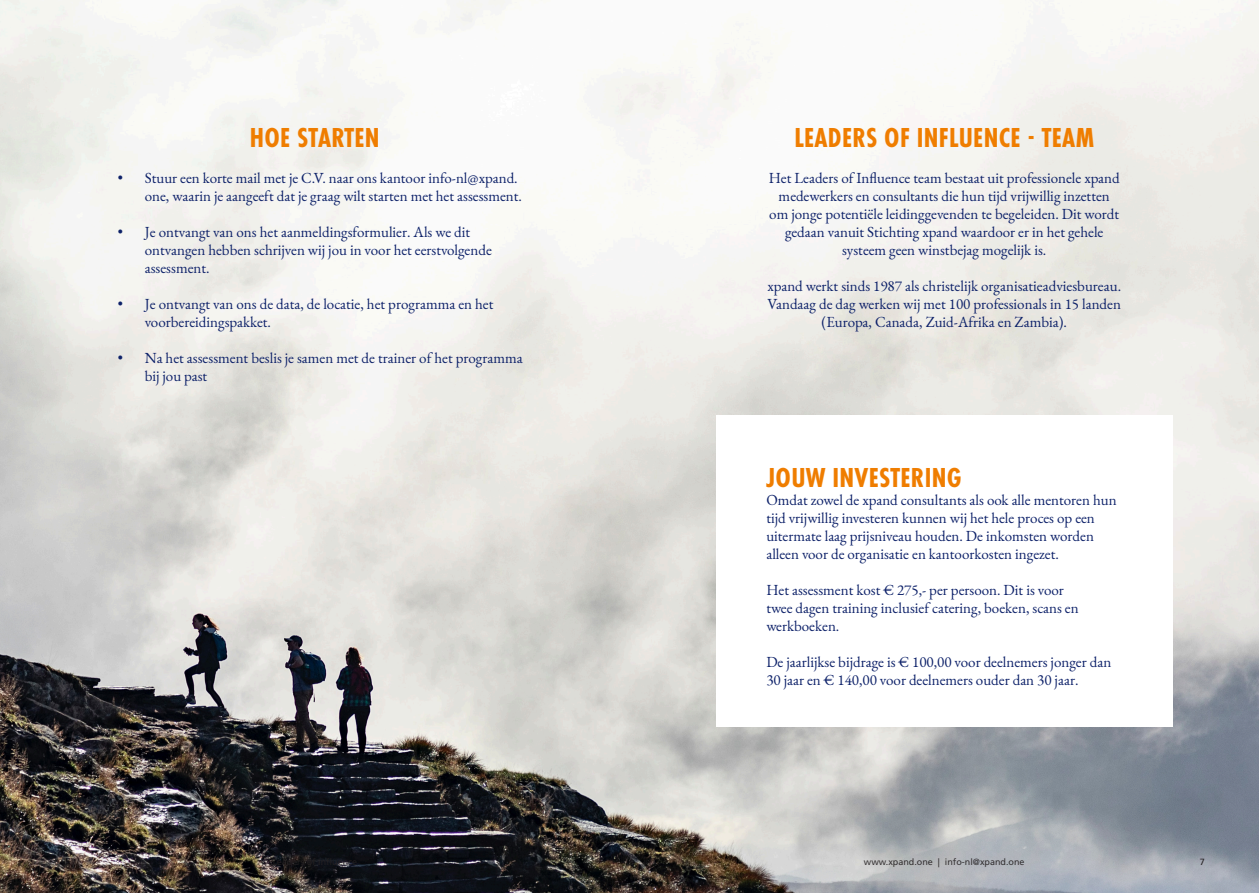
<style>
.page{position:relative;width:1259px;height:893px;background:#fff}
.page>*{position:absolute;margin:0;border:0;box-sizing:border-box;transform-origin:0 0}
.t1{font:700 28.5px "Futura PT Cond";letter-spacing:.01em;color:#ef7d00}
.t2{font:15px/18px "EB Garamond";color:#0d2169}
.t3{font:9px "Frutiger LT Std";color:#231f20}
</style>
<div class="page">
<img style="left:0;top:0;width:1259px;height:893px">
<div style="left:716px;top:415px;width:456px;height:312px;background:#fff"></div>
<h1 class="t1" style="left:250px;top:121px;width:131px">HOE STARTEN</h1>
<p class="t2" style="left:118px;top:169px;width:406px;text-align:right">• Stuur een korte mail met je C.V. naar ons kantoor info-nl@xpand. one, waarin je aangeeft dat je graag wilt starten met het assessment.</p>
<p class="t2" style="left:145px;top:223px;width:348px;text-indent:-27px">• Je ontvangt van ons het aanmeldingsformulier. Als we dit ontvangen hebben schrijven wij jou in voor het eerstvolgende assessment.</p>
<p class="t2" style="left:145px;top:295px;width:350px;text-indent:-27px">• Je ontvangt van ons de data, de locatie, het programma en het voorbereidingspakket.</p>
<p class="t2" style="left:145px;top:349px;width:379px;text-indent:-27px">• Na het assessment beslis je samen met de trainer of het programma bij jou past</p>
<h1 class="t1" style="left:794px;top:121px;width:301px">LEADERS OF INFLUENCE - TEAM</h1>
<p class="t2" style="left:768px;top:169px;width:352px;text-align:center">Het Leaders of Influence team bestaat uit professionele xpand medewerkers en consultants die hun tijd vrijwillig inzetten om jonge potentiële leidinggevenden te begeleiden. Dit wordt gedaan vanuit Stichting xpand waardoor er in het gehele systeem geen winstbejag mogelijk is.</p>
<p class="t2" style="left:767px;top:277px;width:355px;text-align:center">xpand werkt sinds 1987 als christelijk organisatieadviesbureau.<br>Vandaag de dag werken wij met 100 professionals in 15 landen (Europa, Canada, Zuid-Afrika en Zambia).</p>
<h1 class="t1" style="left:766px;top:461px;width:197px">JOUW INVESTERING</h1>
<p class="t2" style="left:766px;top:491px;width:352px">Omdat zowel de xpand consultants als ook alle mentoren hun tijd vrijwillig investeren kunnen wij het hele proces op een uitermate laag prijsniveau houden. De inkomsten worden alleen voor de organisatie en kantoorkosten ingezet.</p>
<p class="t2" style="left:766px;top:581px;width:314px">Het assessment kost € 275,- per persoon. Dit is voor twee dagen training inclusief catering, boeken, scans en werkboeken.</p>
<p class="t2" style="left:766px;top:653px;width:346px">De jaarlijkse bijdrage is € 100,00 voor deelnemers jonger dan<br>30 jaar en € 140,00 voor deelnemers ouder dan 30 jaar.</p>
<p class="t3" style="left:54px;top:856px;width:7px">6</p>
<p class="t3" style="left:864px;top:856px;width:162px">www.xpand.one | info-nl@xpand.one</p>
<p class="t3" style="left:1199px;top:856px;width:7px">7</p>
</div>
